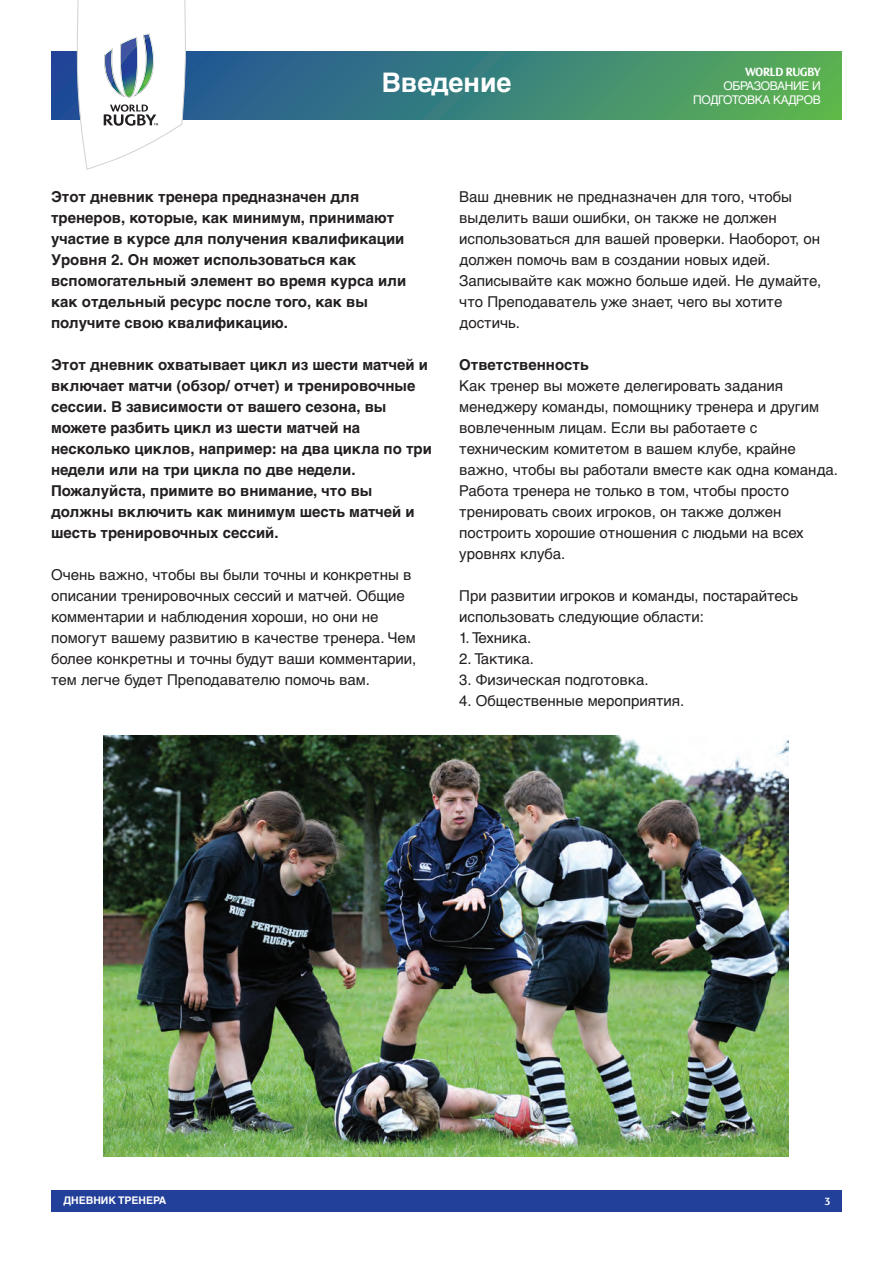
<style>
.page{position:relative;width:893px;height:1263px;background:#fff}
.page>*{position:absolute;margin:0;border:0;box-sizing:border-box;transform-origin:0 0}
.t1{font:700 27px "Helvetica Cyr";color:#fff}
.t2{font:15px/21px "Helvetica Cyr Upright";color:#231f20}
.t3{font:700 15px/21px "Helvetica Cyr";color:#231f20}
.t4{font:12px/14.4px "Helvetica Cyr Upright";letter-spacing:-.03em;color:#fff;text-align:right}
.t5{font:700 12px "FS Blake";letter-spacing:-.03em;color:#fff}
.t6{font:700 10.5px "Helvetica Cyr";color:#fff}
.t7{font:700 10.5px "FS Blake";color:#fff}
</style>
<div class="page">
<svg style="left:51px;top:51px;width:791px;height:68px;background:#3c8178"></svg>
<svg style="left:77px;top:0;width:109px;height:170px"></svg>
<div style="left:51px;top:1191px;width:791px;height:21px;background:#223f99"></div>
<img style="left:104px;top:736px;width:685px;height:421px">
<h1 class="t1" style="left:381px;top:73px;width:132px">Введение</h1>
<p class="t5" style="left:745px;top:67px;width:77px">WORLD RUGBY</p>
<p class="t4" style="left:693px;top:79px;width:129px">ОБРАЗОВАНИЕ И<br>ПОДГОТОВКА КАДРОВ</p>
<p class="t3" style="left:51px;top:188px;width:357px">Этот дневник тренера предназначен для тренеров, которые, как минимум, принимают участие в курсе для получения квалификации Уровня 2. Он может использоваться как вспомогательный элемент во время курса или как отдельный ресурс после того, как вы получите свою квалификацию.</p>
<p class="t3" style="left:51px;top:356px;width:382px">Этот дневник охватывает цикл из шести матчей и включает матчи (обзор/ отчет) и тренировочные сессии. В зависимости от вашего сезона, вы можете разбить цикл из шести матчей на несколько циклов, например: на два цикла по три недели или на три цикла по две недели.<br>Пожалуйста, примите во внимание, что вы должны включить как минимум шесть матчей и шесть тренировочных сессий.</p>
<p class="t2" style="left:51px;top:566px;width:367px">Очень важно, чтобы вы были точны и конкретны в описании тренировочных сессий и матчей. Общие комментарии и наблюдения хороши, но они не помогут вашему развитию в качестве тренера. Чем более конкретны и точны будут ваши комментарии, тем легче будет Преподавателю помочь вам.</p>
<p class="t2" style="left:459px;top:188px;width:364px">Ваш дневник не предназначен для того, чтобы выделить ваши ошибки, он также не должен использоваться для вашей проверки. Наоборот, он должен помочь вам в создании новых идей.<br>Записывайте как можно больше идей. Не думайте, что Преподаватель уже знает, чего вы хотите достичь.</p>
<p class="t3" style="left:459px;top:356px;width:131px">Ответственность</p>
<p class="t2" style="left:459px;top:377px;width:380px">Как тренер вы можете делегировать задания менеджеру команды, помощнику тренера и другим вовлеченным лицам. Если вы работаете с техническим комитетом в вашем клубе, крайне важно, чтобы вы работали вместе как одна команда.<br>Работа тренера не только в том, чтобы просто тренировать своих игроков, он также должен построить хорошие отношения с людьми на всех уровнях клуба.</p>
<p class="t2" style="left:459px;top:587px;width:340px">При развитии игроков и команды, постарайтесь использовать следующие области:</p>
<p class="t2" style="left:459px;top:629px;width:74px">1. Техника.</p>
<p class="t2" style="left:459px;top:650px;width:76px">2. Тактика.</p>
<p class="t2" style="left:459px;top:671px;width:191px">3. Физическая подготовка.</p>
<p class="t2" style="left:459px;top:692px;width:227px">4. Общественные мероприятия.</p>
<p class="t6" style="left:64px;top:1197px;width:104px">ДНЕВНИК ТРЕНЕРА</p>
<p class="t7" style="left:824px;top:1197px;width:8px">3</p>
</div>
